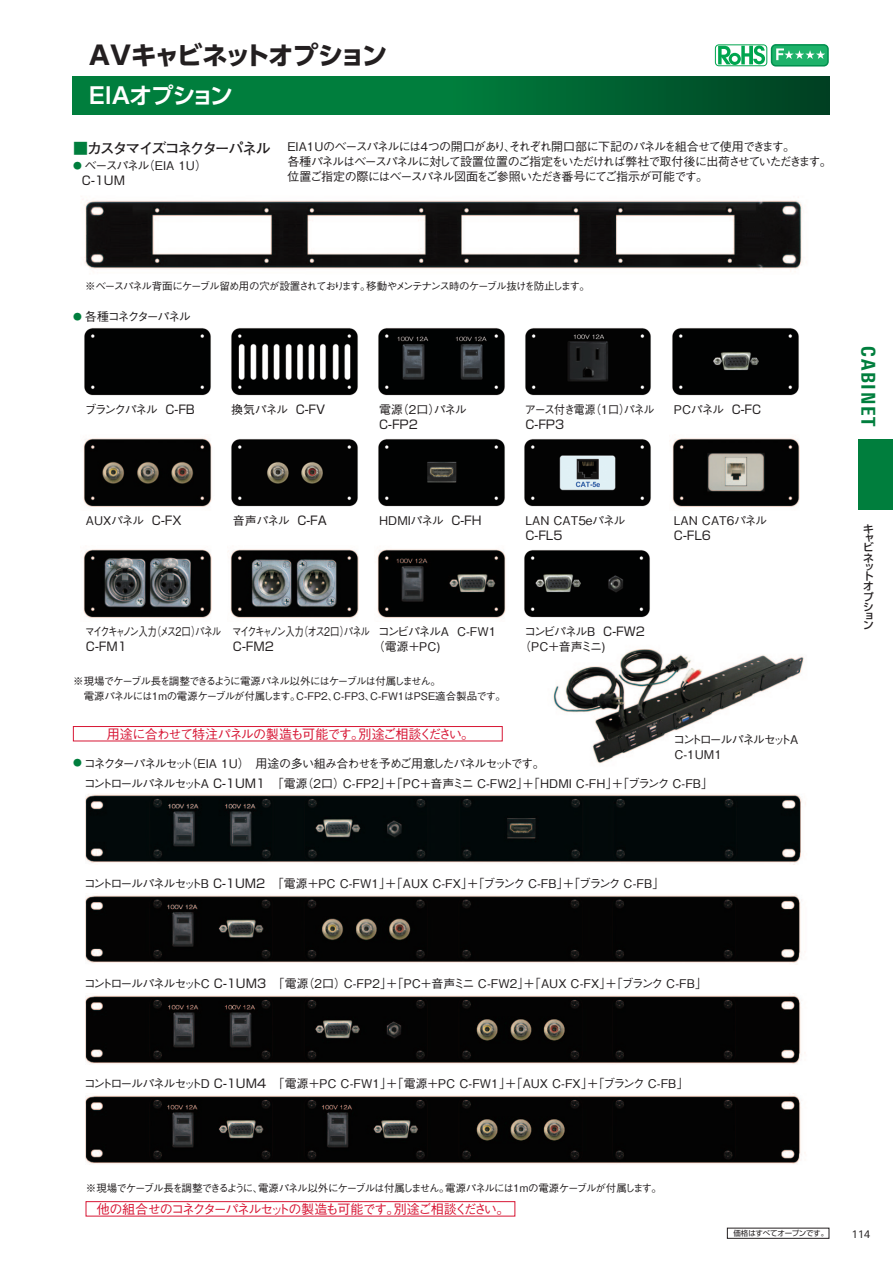
<style>
.page{position:relative;width:893px;height:1263px;background:#fff}
.page>*{position:absolute;margin:0;border:0;box-sizing:border-box;transform-origin:0 0}
.t1{font:700 25.5px "UD Shin Go Pro";letter-spacing:-.08em;color:#231f20}
.t2{font:700 22.5px "Shin Go Pro De";letter-spacing:-.035em;color:#fff}
.t3{font:800 condensed 19.2px "Linotype Univers";letter-spacing:.09em;color:#007e3d}
.t4{font:700 15px "Futo Go B101 Pro";letter-spacing:-.14em;color:#231f20}
.t5{font:500 13.05px "Gothic BBB Pro";letter-spacing:-.1em;color:#d71634}
.t6{font:500 13.05px "Gothic BBB Pro";letter-spacing:-.075em;color:#d71634}
.t7{font:500 12px "Gothic BBB Pro";letter-spacing:-.1em;color:#231f20}
.t8{font:500 12px/15px "Gothic BBB Pro";letter-spacing:-.075em;color:#231f20}
.t9{font:500 12px "Gothic BBB Pro";letter-spacing:-.13em;color:#231f20}
.t10{font:500 12px/15px "Gothic BBB Pro";letter-spacing:-.12em;color:#231f20}
.t11{font:12px "Shin Go Pro";color:#231f20}
.t12{font:500 12px "Gothic BBB Pro";color:#231f20}
.t13{font:500 12px/15px "Gothic BBB Pro";letter-spacing:-.065em;color:#231f20}
.t14{font:500 12px "Gothic BBB Pro";letter-spacing:-.16em;color:#231f20;scale:.79 1}
.t15{font:500 12px "Gothic BBB Pro";letter-spacing:-.155em;color:#231f20;scale:.79 1}
.t16{font:500 12px "Gothic BBB Pro";letter-spacing:-.1em;color:#231f20;scale:.92 1}
.t17{font:500 12px "Gothic BBB Pro";letter-spacing:-.14em;color:#231f20}
.t18{font:500 12px "Gothic BBB Pro";letter-spacing:-.135em;color:#231f20}
.t19{font:500 12px "Gothic BBB Pro";letter-spacing:-.015em;color:#231f20}
.t20{font:500 10.65px/9.3px "Shin Go Pro";color:#231f20;text-align:justify}
.t21{font:500 10.5px/14.2px "Gothic BBB Pro";letter-spacing:-.085em;color:#231f20}
.t22{font:10.5px "Linotype Univers Basic";color:#231f20}
.t23{font:7.5px "Shin Go Pro";letter-spacing:-.03em;color:#231f20}
.s1{color:#007e3d}
.s2{font-size:8.85px;color:#007e3d}
.s3{font-family:"Shin Go Pro";font-weight:400}
</style>
<div class="page">
<img style="left:553px;top:649px;width:251px;height:115px">
<img style="left:82px;top:197px;width:721px;height:72px">
<img style="left:84px;top:328px;width:127px;height:68px">
<img style="left:231px;top:439px;width:127px;height:68px">
<img style="left:672px;top:328px;width:127px;height:68px">
<img style="left:524px;top:439px;width:127px;height:68px">
<img style="left:378px;top:328px;width:127px;height:68px">
<img style="left:378px;top:439px;width:127px;height:68px">
<img style="left:231px;top:328px;width:127px;height:68px">
<img style="left:83px;top:438px;width:129px;height:69px">
<div style="left:73px;top:726px;width:429px;height:15px;border:1px solid #d71634"></div>
<svg style="left:72px;top:77px;width:757px;height:38px;background:#006d36"></svg>
<div style="left:715px;top:45px;width:52px;height:21px;border:1px solid #00a54f;border-radius:4px"></div>
<svg style="left:718px;top:45px;width:47px;height:20px"></svg>
<div style="left:772px;top:45px;width:56px;height:21px;background:#1eb26a;border-radius:4px"></div>
<div style="left:771px;top:44px;width:58px;height:23px;border:2px solid #008f4d;border-radius:4px"></div>
<svg style="left:776px;top:48px;width:49px;height:12px"></svg>
<img style="left:85px;top:993px;width:720px;height:71px">
<img style="left:85px;top:1095px;width:720px;height:69px">
<img style="left:85px;top:893px;width:716px;height:70px">
<img style="left:85px;top:794px;width:721px;height:69px">
<div style="left:86px;top:1201px;width:429px;height:15px;border:1px solid #d71634"></div>
<img style="left:525px;top:328px;width:126px;height:68px">
<img style="left:672px;top:438px;width:128px;height:69px">
<img style="left:524px;top:550px;width:126px;height:68px">
<img style="left:377px;top:549px;width:129px;height:69px">
<img style="left:83px;top:549px;width:129px;height:69px">
<img style="left:230px;top:549px;width:129px;height:69px">
<div style="left:859px;top:439px;width:34px;height:71px;background:#007e3d"></div>
<h1 class="t1" style="left:89px;top:34px;width:300px">AVキャビネットオプション</h1>
<h2 class="t2" style="left:89px;top:77px;width:145px">EIAオプション</h2>
<p class="t4" style="left:73px;top:136px;width:199px"><span class="s1">■</span>カスタマイズコネクターパネル</p>
<p class="t7" style="left:73px;top:156px;width:135px"><span class="s2">●</span> ベースパネル（EIA 1U）</p>
<p class="t11" style="left:82px;top:171px;width:45px">C-1UM</p>
<p class="t8" style="left:287px;top:137px;width:546px">EIA1Uのベースパネルには4つの開口があり、それぞれ開口部に下記のパネルを組合せて使用できます。<br>各種パネルはベースパネルに対して設置位置のご指定をいただければ弊社で取付後に出荷させていただきます。位置ご指定の際にはベースパネル図面をご参照いただき番号にてご指示が可能です。</p>
<p class="t21" style="left:85px;top:277px;width:506px">※ベースパネル背面にケーブル留め用の穴が設置されております。移動やメンテナンス時のケーブル抜けを防止します。</p>
<p class="t17" style="left:73px;top:307px;width:119px"><span class="s2">●</span> 各種コネクターパネル</p>
<p class="t18" style="left:84px;top:400px;width:112px">ブランクパネル <span class="s3">C-FB</span></p>
<p class="t7" style="left:379px;top:400px;width:89px">電源（2口）パネル</p>
<p class="t7" style="left:674px;top:400px;width:89px">PCパネル <span class="s3">C-FC</span></p>
<p class="t11" style="left:379px;top:415px;width:40px">C-FP2</p>
<p class="t16" style="left:525px;top:400px;width:142px">アース付き電源（1口）パネル</p>
<p class="t11" style="left:525px;top:415px;width:40px">C-FP3</p>
<p class="t7" style="left:231px;top:400px;width:95px">換気パネル <span class="s3">C-FV</span></p>
<p class="t7" style="left:86px;top:511px;width:97px">AUXパネル <span class="s3">C-FX</span></p>
<p class="t7" style="left:233px;top:511px;width:95px">音声パネル <span class="s3">C-FA</span></p>
<p class="t19" style="left:379px;top:511px;width:104px">HDMIパネル <span class="s3">C-FH</span></p>
<p class="t12" style="left:525px;top:511px;width:101px">LAN CAT5eパネル</p>
<p class="t11" style="left:525px;top:526px;width:39px">C-FL5</p>
<p class="t12" style="left:674px;top:511px;width:95px">LAN CAT6パネル</p>
<p class="t11" style="left:674px;top:526px;width:39px">C-FL6</p>
<p class="t14" style="left:85px;top:622px;width:174px">マイクキャノン入力（メス2 口）パネル</p>
<p class="t11" style="left:86px;top:637px;width:42px">C-FM1</p>
<p class="t15" style="left:232px;top:622px;width:176px">マイクキャノン入力（オス2口）パネル</p>
<p class="t11" style="left:233px;top:637px;width:42px">C-FM2</p>
<p class="t13" style="left:373px;top:622px;width:125px;text-indent:5px">コンビパネルA C-FW1（電源＋PC)</p>
<p class="t10" style="left:519px;top:622px;width:127px;text-indent:5px">コンビパネルB <span class="s3">C-FW2</span>（PC＋音声ミニ)</p>
<p class="t21" style="left:73px;top:673px;width:434px">※現場でケーブル長を調整できるように電源パネル以外にはケーブルは付属しません。<br>　電源パネルには1mの電源ケーブルが付属します。C-FP2、C-FP3、C-FW1はPSE適合製品です。</p>
<p class="t6" style="left:107px;top:723px;width:369px">用途に合わせて特注パネルの製造も可能です。別途ご相談ください。</p>
<p class="t7" style="left:73px;top:753px;width:473px"><span class="s2">●</span> コネクターパネルセット（EIA 1U）　用途の多い組み合わせを予めご用意したパネルセットです。</p>
<p class="t10" style="left:673px;top:730px;width:127px">コントロールパネルセットA<br>C-1UM1</p>
<p class="t7" style="left:84px;top:773px;width:625px">コントロールパネルセットA <span class="s3">C-1UM1</span>　「電源（2口）C-FP2」＋「PC＋音声ミニ C-FW2」＋「HDMI C-FH」＋「ブランク C-FB｣</p>
<p class="t9" style="left:84px;top:873px;width:582px">コントロールパネルセットB <span class="s3">C-1UM2</span>　「電源＋ＰＣ C-FW1」＋「AUX C-FX」＋「ブランク C-FB」＋「ブランク C-FB」</p>
<p class="t7" style="left:84px;top:974px;width:625px">コントロールパネルセットC <span class="s3">C-1UM3</span>　「電源（2口）C-FP2」＋「ＰＣ＋音声ミニ C-FW2」＋「AUX C-FX」＋「ブランク C-FB」</p>
<p class="t7" style="left:84px;top:1074px;width:606px">コントロールパネルセットD <span class="s3">C-1UM4</span>　「電源＋ＰＣ C-FW1」＋「電源＋ＰＣ C-FW1」＋「AUX C-FX」＋「ブランク C-FB」</p>
<p class="t21" style="left:86px;top:1180px;width:578px">※現場でケーブル長を調整できるように、電源パネル以外にケーブルは付属しません。電源パネルには1mの電源ケーブルが付属します。</p>
<p class="t5" style="left:97px;top:1198px;width:414px">他の組合せのコネクターパネルセットの製造も可能です。別途ご相談ください。</p>
<h3 class="t3" style="left:880px;top:346px;width:82px;rotate:90deg">CABINET</h3>
<p class="t20" style="left:863px;top:523px;width:12px">キャビ</p>
<p class="t20" style="left:863px;top:552px;width:12px">ネット</p>
<p class="t20" style="left:863px;top:580px;width:12px;line-height:10.2px">オプシ</p>
<p class="t20" style="left:863px;top:610px;width:12px;line-height:8.7px">ョン</p>
<p class="t23" style="left:733px;top:1227px;width:96px">価格はすべてオープンです。</p>
<p class="t22" style="left:852px;top:1228px;width:20px">114</p>
</div>
